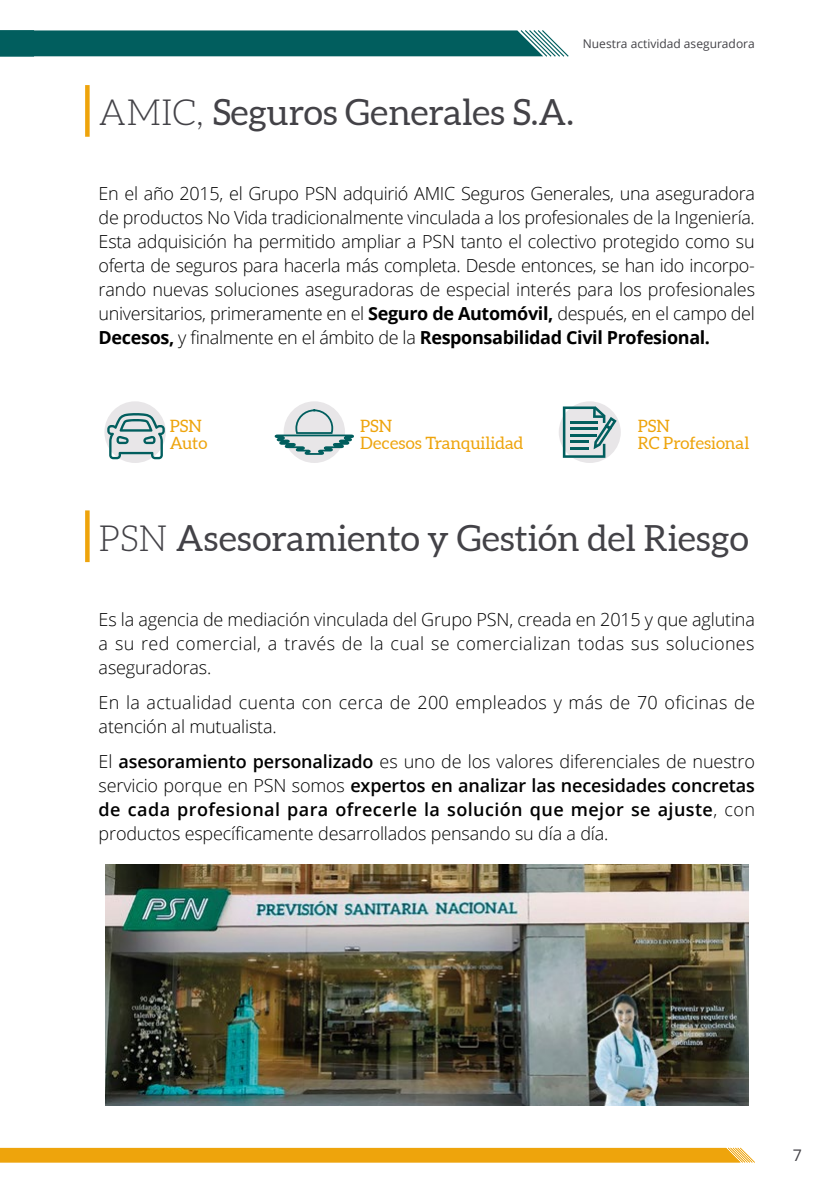
<style>
.page{position:relative;width:840px;height:1191px;background:#fff}
.page>*{position:absolute;margin:0;border:0;box-sizing:border-box;transform-origin:0 0}
.t1{font:36px "Aleo";color:#434247}
.t2{font:300 18px/24px "Open Sans";letter-spacing:-.01em;color:#000;text-align:justify}
.t3{font:300 18px/24px "Open Sans";letter-spacing:.01em;color:#000}
.t4{font:17px/17px "Aleo";color:#eea40c}
.t5{font:16px "Open Sans";color:#434247}
.t6{font:12px "Open Sans";color:#434247}
.s1{font-weight:300}
.s2{font-weight:700}
.s3{font-weight:600}
</style>
<div class="page">
<svg style="left:0;top:30px;width:568px;height:27px"></svg>
<svg style="left:0;top:1147px;width:754px;height:15px"></svg>
<div style="left:85px;top:85px;width:5px;height:52px;background:#eea40c"></div>
<div style="left:558px;top:401px;width:62px;height:62px;background:#e8e6e8;border-radius:50%"></div>
<svg style="left:562px;top:406px;width:54px;height:52px"></svg>
<div style="left:283px;top:401px;width:62px;height:62px;background:#e8e6e8;border-radius:50%"></div>
<svg style="left:274px;top:408px;width:80px;height:47px"></svg>
<div style="left:85px;top:510px;width:5px;height:52px;background:#eea40c"></div>
<img style="left:105px;top:865px;width:643px;height:241px">
<div style="left:104px;top:401px;width:62px;height:62px;background:#e8e6e8;border-radius:50%"></div>
<svg style="left:107px;top:413px;width:58px;height:46px"></svg>
<p class="t6" style="left:582px;top:35px;width:173px">Nuestra actividad aseguradora</p>
<h1 class="t1" style="left:99px;top:92px;width:476px"><span class="s1">AMIC,</span> Seguros Generales S.A.</h1>
<p class="t2" style="left:99px;top:181px;width:657px">En el año 2015, el Grupo PSN adquirió AMIC Seguros Generales, una aseguradora de productos No Vida tradicionalmente vinculada a los profesionales de la Ingeniería.<br>Esta adquisición ha permitido ampliar a PSN tanto el colectivo protegido como su oferta de seguros para hacerla más completa. Desde entonces, se han ido incorpo&shy;rando nuevas soluciones aseguradoras de especial interés para los profesionales universitarios, primeramente en el <span class="s2">Seguro de Automóvil,</span> después, en el campo del <span class="s2">Decesos,</span> y finalmente en el ámbito de la <span class="s2">Responsabilidad Civil Profesional.</span></p>
<p class="t4" style="left:170px;top:418px;width:39px">PSN<br>Auto</p>
<p class="t4" style="left:360px;top:418px;width:165px">PSN<br>Decesos Tranquilidad</p>
<p class="t4" style="left:637px;top:418px;width:113px">PSN<br>RC Profesional</p>
<h1 class="t1" style="left:99px;top:517px;width:651px"><span class="s1">PSN</span> Asesoramiento y Gestión del Riesgo</h1>
<p class="t2" style="left:99px;top:606px;width:657px">Es la agencia de mediación vinculada del Grupo PSN, creada en 2015 y que aglutina a su red comercial, a través de la cual se comercializan todas sus soluciones aseguradoras.</p>
<p class="t3" style="left:99px;top:690px;width:657px">En la actualidad cuenta con cerca de 200 empleados y más de 70 oficinas de atención al mutualista.</p>
<p class="t2" style="left:99px;top:749px;width:657px">El <span class="s3">asesoramiento personalizado</span> es uno de los valores diferenciales de nuestro servicio porque en PSN somos <span class="s3">expertos en analizar las necesidades concretas de cada profesional para ofrecerle la solución que mejor se ajuste</span>, con productos específicamente desarrollados pensando su día a día.</p>
<p class="t5" style="left:792px;top:1144px;width:11px">7</p>
</div>
